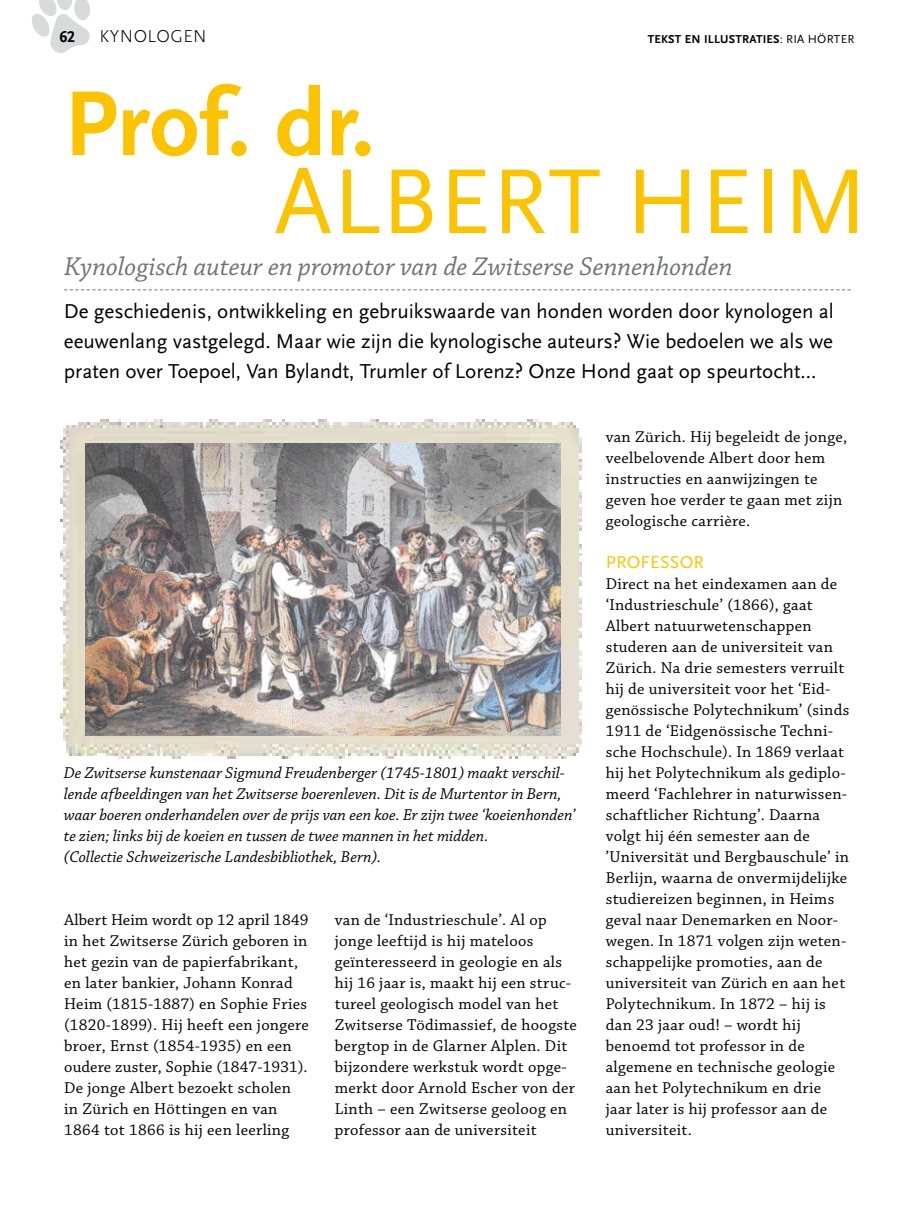
<style>
.page{position:relative;width:915px;height:1212px;background:#fff}
.page>*{position:absolute;margin:0;border:0;box-sizing:border-box;transform-origin:0 0}
.t1{font:96px "Scala Sans Pro";letter-spacing:.01em;color:#fcc400}
.t2{font:700 96px "Scala Sans Pro";color:#fcc400}
.t3{font:italic 27px "Chaparral Pro";color:#707172}
.t4{font:21px/30px "Scala Sans Pro";color:#000;text-align:justify}
.t5{font:300 18px "Scala Sans Pro";letter-spacing:.02em;color:#000}
.t6{font:18px "Scala Sans Pro";letter-spacing:.01em;color:#fcc400}
.t7{font:16.5px/21px "Chaparral Pro";letter-spacing:.02em;color:#000}
.t8{font:italic 16.5px/21px "Chaparral Pro";color:#000}
.t9{font:700 16.5px "Scala Sans Pro";color:#000;scale:.95 1}
.t10{font:700 12px "Scala Sans Pro";letter-spacing:.02em;color:#000}
.s1{font-weight:400}
</style>
<div class="page">
<svg style="left:64px;top:289px;width:786px;height:1px"></svg>
<svg style="left:32px;top:0;width:58px;height:53px"></svg>
<img style="left:60px;top:419px;width:522px;height:340px">
<img style="left:86px;top:443px;width:474px;height:293px">
<p class="t9" style="left:59px;top:27px;width:18px">62</p>
<p class="t5" style="left:99px;top:26px;width:108px">KYNOLOGEN</p>
<p class="t10" style="left:647px;top:32px;width:208px">TEKST EN ILLUSTRATIES<span class="s1">: RIA HÖRTER</span></p>
<h1 class="t2" style="left:64px;top:67px;width:312px">Prof. dr.</h1>
<h1 class="t1" style="left:274px;top:146px;width:594px">ALBERT HEIM</h1>
<h2 class="t3" style="left:64px;top:252px;width:669px">Kynologisch auteur en promotor van de Zwitserse Sennenhonden</h2>
<p class="t4" style="left:64px;top:296px;width:771px">De geschiedenis, ontwikkeling en gebruikswaarde van honden worden door kynologen al eeuwenlang vastgelegd. Maar wie zijn die kynologische auteurs? Wie bedoelen we als we praten over Toepoel, Van Bylandt, Trumler of Lorenz? Onze Hond gaat op speurtocht...</p>
<p class="t8" style="left:64px;top:762px;width:513px">De Zwitserse kunstenaar Sigmund Freudenberger (1745-1801) maakt verschil&shy;lende afbeeldingen van het Zwitserse boerenleven. Dit is de Murtentor in Bern, waar boeren onderhandelen over de prijs van een koe. Er zijn twee ‘koeienhonden’ te zien; links bij de koeien en tussen de twee mannen in het midden.<br>(Collectie Schweizerische Landesbibliothek, Bern).</p>
<p class="t7" style="left:64px;top:909px;width:246px">Albert Heim wordt op 12 april 1849 in het Zwitserse Zürich geboren in het gezin van de papierfabrikant, en later bankier, Johann Konrad<br>Heim (1815-1887) en Sophie Fries (1820-1899). Hij heeft een jongere broer, Ernst (1854-1935) en een oudere zuster, Sophie (1847-1931).<br>De jonge Albert bezoekt scholen in Zürich en Höttingen en van<br>1864 tot 1866 is hij een leerling</p>
<p class="t7" style="left:334px;top:909px;width:243px">van de ‘Industrieschule’. Al op jonge leeftijd is hij mateloos geïnteresseerd in geologie en als hij 16 jaar is, maakt hij een struc&shy;tureel geologisch model van het<br>Zwitserse Tödimassief, de hoogste bergtop in de Glarner Alplen. Dit bijzondere werkstuk wordt opge&shy;merkt door Arnold Escher von der<br>Linth – een Zwitserse geoloog en professor aan de universiteit</p>
<p class="t7" style="left:605px;top:427px;width:243px">van Zürich. Hij begeleidt de jonge, veelbelovende Albert door hem instructies en aanwijzingen te geven hoe verder te gaan met zijn geologische carrière.</p>
<p class="t6" style="left:605px;top:551px;width:100px">PROFESSOR</p>
<p class="t7" style="left:605px;top:573px;width:245px">Direct na het eindexamen aan de ‘Industrieschule’ (1866), gaat<br>Albert natuurwetenschappen studeren aan de universiteit van<br>Zürich. Na drie semesters verruilt hij de universiteit voor het ‘Eid&shy;genössische Polytechnikum’ (sinds<br>1911 de ‘Eidgenössische Techni&shy;sche Hochschule). In 1869 verlaat hij het Polytechnikum als gediplo&shy;meerd ‘Fachlehrer in naturwissen&shy;schaftlicher Richtung’. Daarna volgt hij één semester aan de ’Universität und Bergbauschule’ in<br>Berlijn, waarna de onvermijdelijke studiereizen beginnen, in Heims geval naar Denemarken en Noor&shy;wegen. In 1871 volgen zijn weten&shy;schappelijke promoties, aan de universiteit van Zürich en aan het<br>Polytechnikum. In 1872 – hij is dan 23 jaar oud! – wordt hij benoemd tot professor in de algemene en technische geologie aan het Polytechnikum en drie jaar later is hij professor aan de universiteit.</p>
</div>
